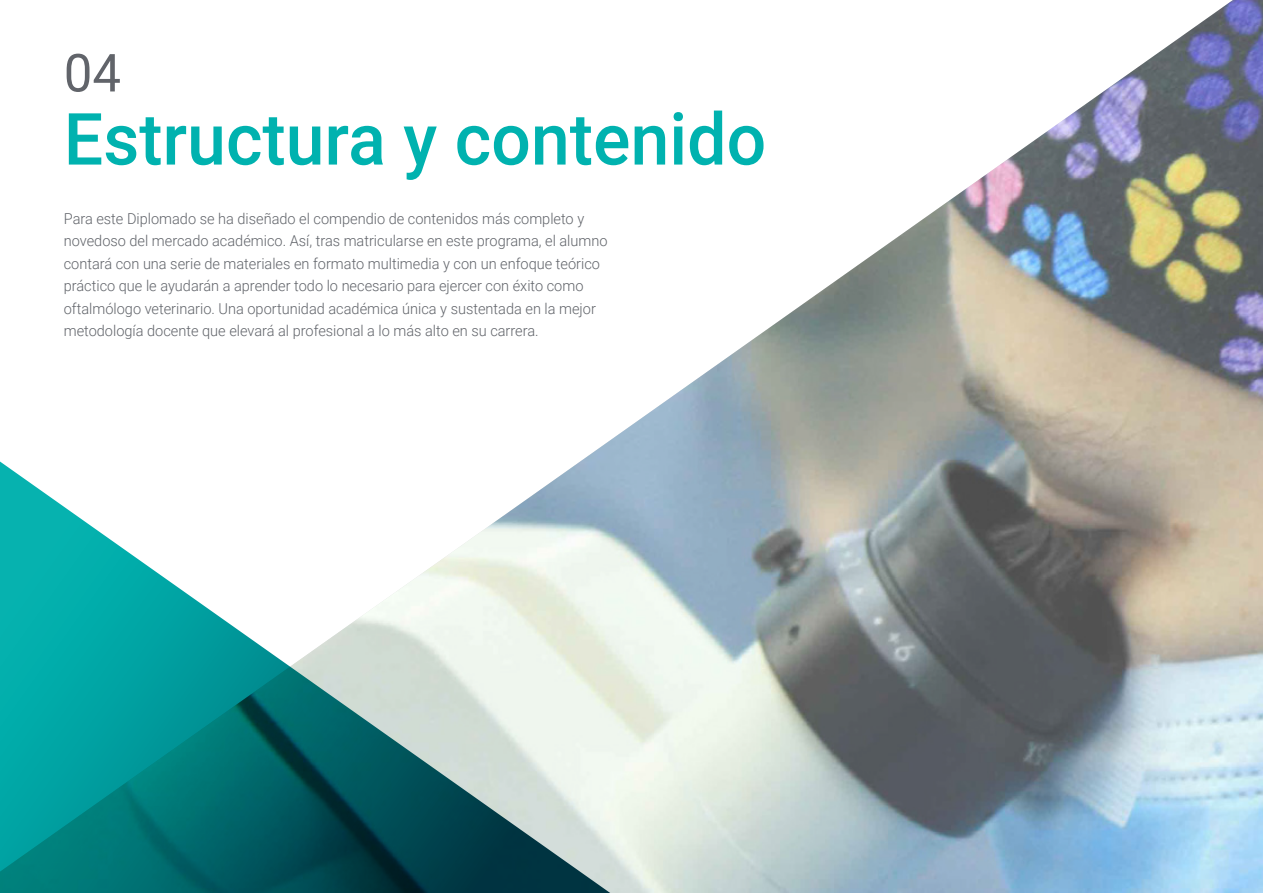
<style>
.page{position:relative;width:1263px;height:893px;background:#fff}
.page>*{position:absolute;margin:0;border:0;box-sizing:border-box;transform-origin:0 0}
.t1{font:500 72px "Roboto";color:#00b2af}
.t2{font:52.5px "Roboto";color:#61646a}
.t3{font:300 15px/22.5px "Roboto";color:#61646a}
</style>
<div class="page">
<img style="left:602px;top:0;width:661px;height:893px">
<svg style="left:0;top:446px;width:640px;height:447px"></svg>
<h2 class="t2" style="left:64px;top:36px;width:59px">04</h2>
<h1 class="t1" style="left:64px;top:89px;width:704px">Estructura y contenido</h1>
<p class="t3" style="left:64px;top:207px;width:545px">Para este Diplomado se ha diseñado el compendio de contenidos más completo y novedoso del mercado académico. Así, tras matricularse en este programa, el alumno contará con una serie de materiales en formato multimedia y con un enfoque teórico práctico que le ayudarán a aprender todo lo necesario para ejercer con éxito como oftalmólogo veterinario. Una oportunidad académica única y sustentada en la mejor metodología docente que elevará al profesional a lo más alto en su carrera.</p>
</div>
